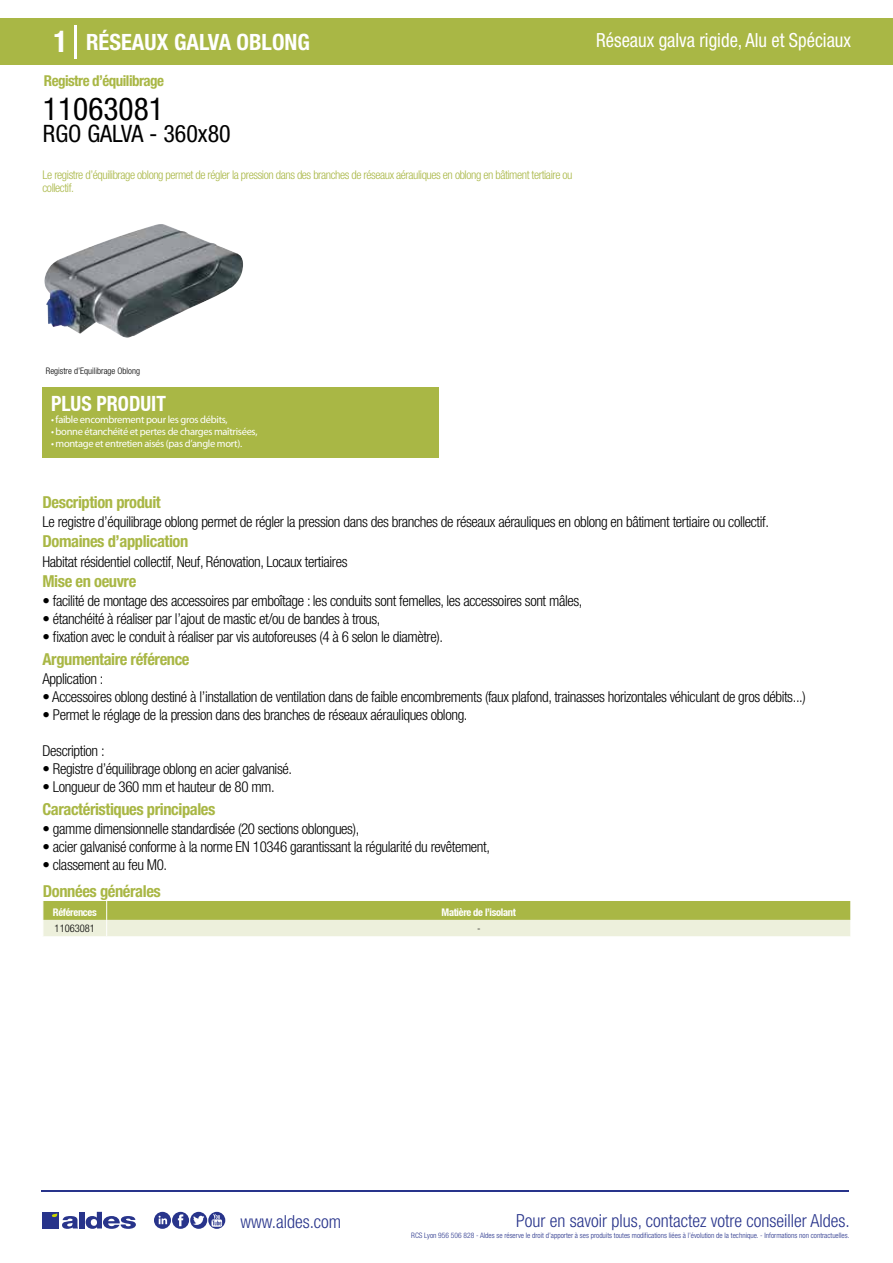
<style>
.page{position:relative;width:893px;height:1263px;background:#fff}
.page>*{position:absolute;margin:0;border:0;box-sizing:border-box;transform-origin:0 0}
.t1{font:condensed 31.5px "Helvetica Neue LT Std";color:#000}
.t2{font:condensed 24px "Helvetica Neue LT Std";color:#000}
.t3{font:700 condensed 22.5px "Helvetica Neue LT Std";color:#fff}
.t4{font:700 condensed 21px "Helvetica Neue";color:#fff;scale:.95 1}
.t5{font:condensed 19.5px "Helvetica Neue LT Std";color:#fff;scale:.95 1}
.t6{font:300 condensed 18px "Helvetica Neue";color:#28348b}
.t7{font:700 condensed 16.5px "Helvetica Neue LT Std";letter-spacing:-.025em;color:#a9b745}
.t8{font:300 condensed 15px "Helvetica Neue LT Std";letter-spacing:-.025em;color:#000}
.t9{font:700 condensed 15px "Helvetica Neue LT Std";letter-spacing:-.035em;color:#a9b745}
.t10{font:300 condensed 12px/13.5px "Helvetica Neue LT Std";letter-spacing:-.035em;color:#a9b745}
.t11{font:10.5px "Myriad Pro";letter-spacing:-.03em;color:#fff}
.t12{font:700 condensed 10.5px "Helvetica Neue";letter-spacing:-.03em;color:#fff}
.t13{font:300 condensed 10.5px "Helvetica Neue";color:#000}
.t14{font:300 condensed 9px "Helvetica Neue";color:#000}
.t15{font:300 condensed 7.5px "Helvetica Neue";color:#28348b}
.s1{font-size:30px}
</style>
<div class="page">
<div style="left:0;top:18px;width:893px;height:46px;background:#a9b745"></div>
<div style="left:43px;top:387px;width:396px;height:70px;background:#a9b745"></div>
<hr style="left:74px;top:25px;width:2px;height:33px;background:#fff">
<svg style="left:44px;top:224px;width:199px;height:114px"></svg>
<svg style="left:43px;top:901px;width:808px;height:35px;background:#c8d18b"></svg>
<hr style="left:41px;top:1190px;width:808px;height:1px;background:#28348b">
<svg style="left:154px;top:1212px;width:71px;height:17px"></svg>
<div style="left:42px;top:1212px;width:17px;height:16px;background:#28348b"></div>
<div style="left:79px;top:1212px;width:5px;height:16px;background:#28348b"></div>
<svg style="left:86px;top:1212px;width:50px;height:17px"></svg>
<svg style="left:52px;top:1213px;width:26px;height:16px"></svg>
<h3 class="t3" style="left:54px;top:28px;width:258px"><span class="s1">1</span> RÉSEAUX GALVA OBLONG</h3>
<h3 class="t5" style="left:596px;top:29px;width:270px">Réseaux galva rigide, Alu et Spéciaux</h3>
<p class="t9" style="left:44px;top:71px;width:122px">Registre d’équilibrage</p>
<h1 class="t1" style="left:43px;top:91px;width:122px">11063081</h1>
<h2 class="t2" style="left:43px;top:120px;width:189px">RGO GALVA - 360x80</h2>
<p class="t10" style="left:43px;top:167px;width:531px">Le registre d’équilibrage oblong permet de régler la pression dans des branches de réseaux aérauliques en oblong en bâtiment tertiaire ou collectif.</p>
<p class="t14" style="left:46px;top:365px;width:96px">Registre d’Equilibrage Oblong</p>
<h3 class="t4" style="left:51px;top:391px;width:122px">PLUS PRODUIT</h3>
<p class="t11" style="left:51px;top:413px;width:178px">• faible encombrement pour les gros débits,</p>
<p class="t11" style="left:51px;top:425px;width:208px">• bonne étanchéité et pertes de charges maîtrisées,</p>
<p class="t11" style="left:51px;top:437px;width:193px">• montage et entretien aisés (pas d’angle mort).</p>
<p class="t7" style="left:43px;top:492px;width:120px">Description produit</p>
<p class="t7" style="left:43px;top:531px;width:147px">Domaines d’application</p>
<p class="t7" style="left:43px;top:571px;width:95px">Mise en oeuvre</p>
<p class="t8" style="left:43px;top:513px;width:728px">Le registre d’équilibrage oblong permet de régler la pression dans des branches de réseaux aérauliques en oblong en bâtiment tertiaire ou collectif.</p>
<p class="t8" style="left:43px;top:553px;width:307px">Habitat résidentiel collectif, Neuf, Rénovation, Locaux tertiaires</p>
<p class="t8" style="left:43px;top:592px;width:541px">• facilité de montage des accessoires par emboîtage : les conduits sont femelles, les accessoires sont mâles,</p>
<p class="t8" style="left:43px;top:610px;width:340px">• étanchéité à réaliser par l’ajout de mastic et/ou de bandes à trous,</p>
<p class="t8" style="left:43px;top:628px;width:402px">• fixation avec le conduit à réaliser par vis autoforeuses (4 à 6 selon le diamètre).</p>
<p class="t7" style="left:43px;top:649px;width:149px">Argumentaire référence</p>
<p class="t8" style="left:43px;top:670px;width:62px">Application :</p>
<p class="t8" style="left:43px;top:688px;width:765px">• Accessoires oblong destiné à l’installation de ventilation dans de faible encombrements (faux plafond, trainasses horizontales véhiculant de gros débits...)</p>
<p class="t8" style="left:43px;top:706px;width:426px">• Permet le réglage de la pression dans des branches de réseaux aérauliques oblong.</p>
<p class="t8" style="left:43px;top:742px;width:64px">Description :</p>
<p class="t8" style="left:43px;top:760px;width:251px">• Registre d’équilibrage oblong en acier galvanisé.</p>
<p class="t8" style="left:43px;top:778px;width:234px">• Longueur de 360 mm et hauteur de 80 mm.</p>
<p class="t7" style="left:43px;top:799px;width:174px">Caractéristiques principales</p>
<p class="t8" style="left:43px;top:820px;width:318px">• gamme dimensionnelle standardisée (20 sections oblongues),</p>
<p class="t8" style="left:43px;top:838px;width:449px">• acier galvanisé conforme à la norme EN 10346 garantissant la régularité du revêtement,</p>
<p class="t8" style="left:43px;top:856px;width:126px">• classement au feu M0.</p>
<p class="t7" style="left:43px;top:881px;width:119px">Données générales</p>
<p class="t12" style="left:53px;top:905px;width:45px">Références</p>
<p class="t12" style="left:442px;top:905px;width:76px">Matière de l’isolant</p>
<p class="t13" style="left:55px;top:922px;width:42px">11063081</p>
<p class="t13" style="left:477px;top:922px;width:5px">-</p>
<p class="t6" style="left:240px;top:1211px;width:102px">www.aldes.com</p>
<p class="t6" style="left:516px;top:1211px;width:335px">Pour en savoir plus, contactez votre conseiller Aldes.</p>
<p class="t15" style="left:411px;top:1230px;width:440px">RCS Lyon 956 506 828 - Aldes se réserve le droit d’apporter à ses produits toutes modifications liées à l’évolution de la technique. - Informations non contractuelles.</p>
</div>
